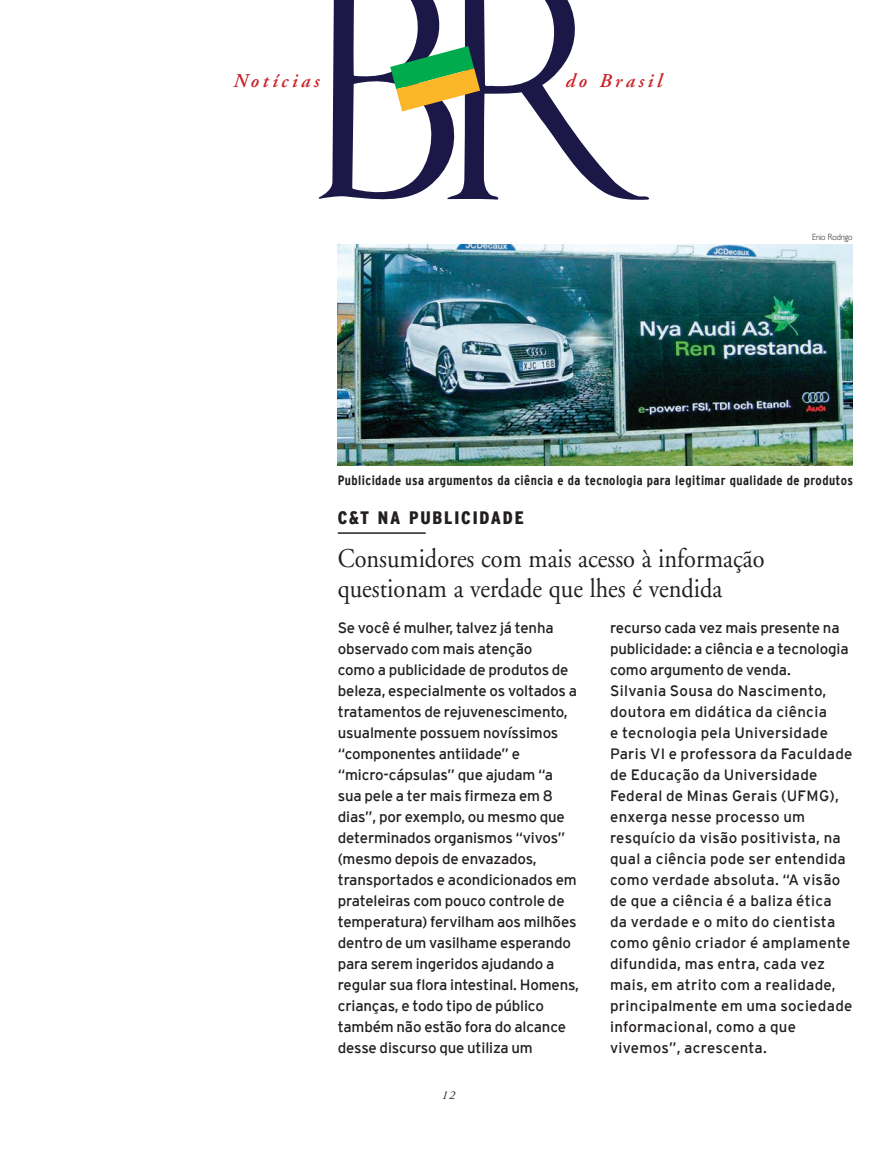
<style>
.page{position:relative;width:895px;height:1150px;background:#fff}
.page>*{position:absolute;margin:0;border:0;box-sizing:border-box;transform-origin:0 0}
.t1{font:278.7px "Au Bauer Text Initials";color:#1b1747}
.t2{font:27px/30px "Adobe Garamond";color:#231f20;scale:.9 1}
.t3{font:italic 600 19.5px "Adobe Garamond";letter-spacing:.18em;color:#c8242b}
.t4{font:900 condensed 18px "Interstate";letter-spacing:.1em;color:#231f20}
.t5{font:15px/21px "Interstate";letter-spacing:-.01em;color:#231f20}
.t6{font:15px/21px "Interstate";letter-spacing:.02em;color:#231f20}
.t7{font:700 condensed 13.5px "Interstate";letter-spacing:.03em;color:#231f20}
.t8{font:italic 12px "Adobe Garamond";color:#231f20}
.t9{font:300 9px "Gill Sans";letter-spacing:-.015em;color:#231f20;scale:.9 1}
</style>
<div class="page">
<svg style="left:390px;top:46px;width:90px;height:65px"></svg>
<img style="left:338px;top:244px;width:514px;height:222px">
<hr style="left:338px;top:532px;width:87px;height:2px;background:#231f20">
<h1 class="t1" style="left:320px;top:-31px;width:328px">BR</h1>
<h3 class="t3" style="left:233px;top:71px;width:87px">Notícias</h3>
<h3 class="t3" style="left:565px;top:71px;width:98px">do Brasil</h3>
<p class="t9" style="left:812px;top:232px;width:46px">Enio Rodrigo</p>
<p class="t7" style="left:338px;top:473px;width:516px">Publicidade usa argumentos da ciência e da tecnologia para legitimar qualidade de produtos</p>
<p class="t4" style="left:338px;top:507px;width:187px">C&amp;T NA PUBLICIDADE</p>
<h2 class="t2" style="left:338px;top:543px;width:475px">Consumidores com mais acesso à informação questionam a verdade que lhes é vendida</h2>
<p class="t5" style="left:338px;top:617px;width:243px">Se você é mulher, talvez já tenha observado com mais atenção<br>como a publicidade de produtos de beleza, especialmente os voltados a tratamentos de rejuvenescimento, usualmente possuem novíssimos “componentes antiidade” e “micro-cápsulas” que ajudam “a sua pele a ter mais firmeza em 8 dias”, por exemplo, ou mesmo que determinados organismos “vivos” (mesmo depois de envazados, transportados e acondicionados em prateleiras com pouco controle de temperatura) fervilham aos milhões dentro de um vasilhame esperando para serem ingeridos ajudando a regular sua flora intestinal. Homens, crianças, e todo tipo de público também não estão fora do alcance desse discurso que utiliza um</p>
<p class="t8" style="left:442px;top:1088px;width:15px">12</p>
<p class="t6" style="left:610px;top:617px;width:244px">recurso cada vez mais presente na publicidade: a ciência e a tecnologia como argumento de venda.<br>Silvania Sousa do Nascimento, doutora em didática da ciência<br>e tecnologia pela Universidade<br>Paris VI e professora da Faculdade de Educação da Universidade<br>Federal de Minas Gerais (UFMG), enxerga nesse processo um resquício da visão positivista, na qual a ciência pode ser entendida como verdade absoluta. “A visão de que a ciência é a baliza ética<br>da verdade e o mito do cientista como gênio criador é amplamente difundida, mas entra, cada vez mais, em atrito com a realidade, principalmente em uma sociedade informacional, como a que vivemos”, acrescenta.</p>
</div>
